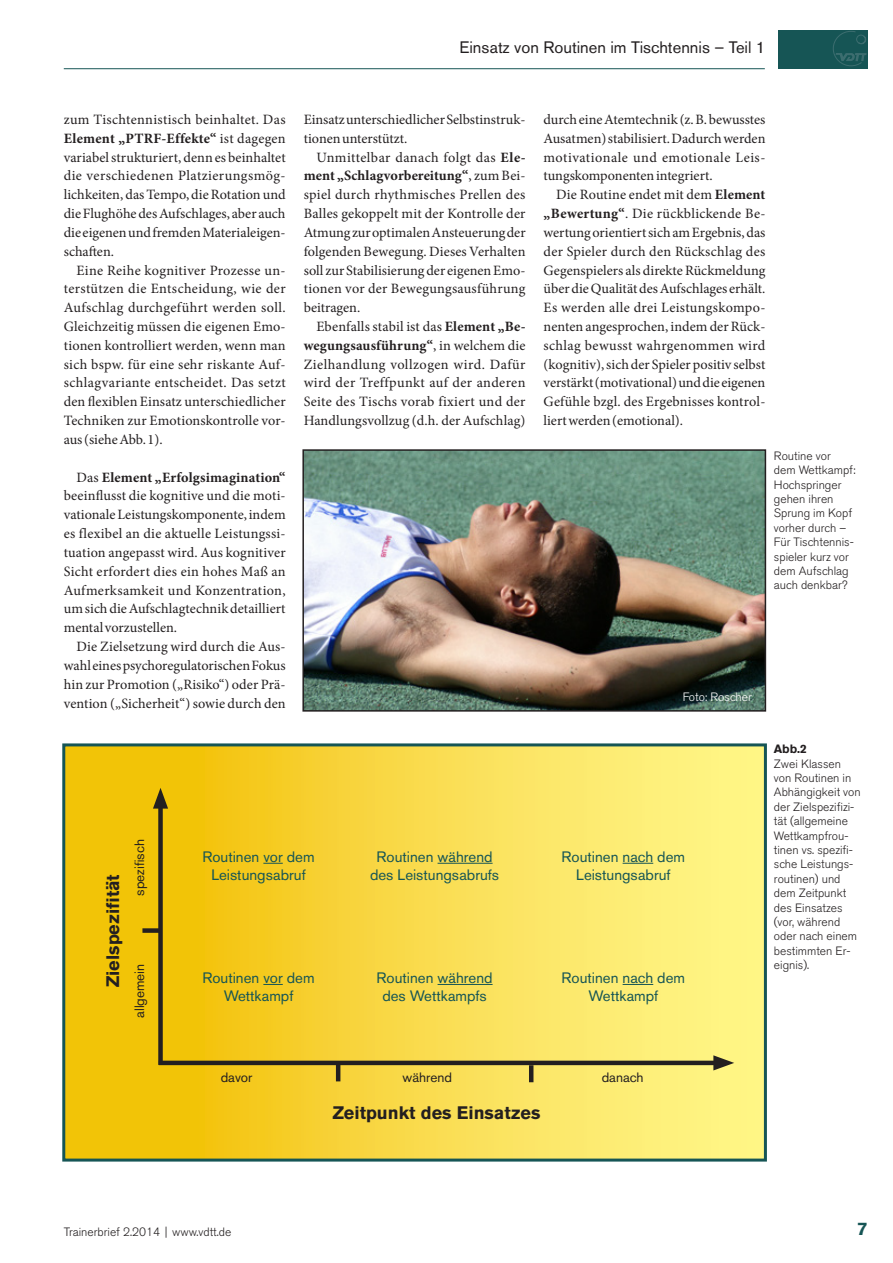
<style>
.page{position:relative;width:893px;height:1263px;background:#fff}
.page>*{position:absolute;margin:0;border:0;box-sizing:border-box;transform-origin:0 0}
.TB_Tabellentext{font:700 18px "Akzidenz Grotesk BQ";color:#231f20}
.t1{font:700 18px "Akzidenz Grotesk BQ";color:#165555}
.TB_Rubrikhead{font:16.5px "Akzidenz Grotesk BQ";color:#231f20}
.TB_Tabellentext-2{font:15px/18px "Akzidenz Grotesk BQ";color:#165555;text-align:center}
.TB_Mengentext{font:14.25px/18.9px "Minion Pro";color:#231f20;text-align:justify}
.TB_Tabellentext-3{font:13.5px "Akzidenz Grotesk BQ";color:#231f20}
.TB_Bild_Tabellenunte{font:300 12px/14.4px "Akzidenz Grotesk BQ";color:#231f20}
.TB_Bild_Tabellenunte-2{font:300 12px "Akzidenz Grotesk BQ";color:#fff}
.TB_Bild_Tabellenunte-3{font:700 12px "Akzidenz Grotesk BQ";color:#231f20}
.s1{font-weight:700}
</style>
<div class="page">
<div style="left:778px;top:31px;width:89px;height:38px;background:#165555"></div>
<svg style="left:833px;top:31px;width:34px;height:36px"></svg>
<hr style="left:64px;top:68px;width:701px;height:1px;background:#165555">
<div style="left:64px;top:745px;width:701px;height:415px;background:linear-gradient(to right,#f1bc00,#fff893)"></div>
<div style="left:62px;top:743px;width:705px;height:418px;border:3px solid #165555"></div>
<img style="left:305px;top:452px;width:458px;height:257px">
<div style="left:302px;top:449px;width:464px;height:263px;border:2px solid #231f20"></div>
<hr style="left:159px;top:1061px;width:563px;height:4px;background:#231f20">
<svg style="left:713px;top:1055px;width:21px;height:15px"></svg>
<div style="left:158px;top:800px;width:5px;height:265px;background:#231f20"></div>
<svg style="left:153px;top:788px;width:15px;height:21px"></svg>
<svg style="left:263px;top:984px;width:20px;height:1px"></svg>
<svg style="left:263px;top:863px;width:20px;height:1px"></svg>
<hr style="left:438px;top:863px;width:55px;height:1px;background:#165555">
<hr style="left:623px;top:863px;width:30px;height:1px;background:#165555">
<hr style="left:623px;top:984px;width:30px;height:1px;background:#165555">
<hr style="left:438px;top:984px;width:55px;height:1px;background:#165555">
<hr style="left:336px;top:1064px;width:4px;height:17px;background:#231f20">
<hr style="left:529px;top:1065px;width:4px;height:17px;background:#231f20">
<div style="left:142px;top:928px;width:17px;height:5px;background:#231f20"></div>
<p class="TB_Rubrikhead" style="left:460px;top:37px;width:307px">Einsatz von Routinen im Tischtennis – Teil 1</p>
<p class="TB_Mengentext" style="left:64px;top:110px;width:223px">zum Tischtennistisch beinhaltet. Das <span class="s1">Element „PTRF-Effekte“</span> ist dagegen variabel strukturiert, denn es beinhaltet die verschiedenen Platzierungsmög&shy;lichkeiten, das Tempo, die Rotation und die Flughöhe des Aufschlages, aber auch die eigenen und fremden Materialeigen&shy;schaften.</p>
<p class="TB_Mengentext" style="left:64px;top:261px;width:223px;text-indent:13px">Eine Reihe kognitiver Prozesse un&shy;terstützen die Entscheidung, wie der Aufschlag durchgeführt werden soll.<br>Gleichzeitig müssen die eigenen Emo&shy;tionen kontrolliert werden, wenn man sich bspw. für eine sehr riskante Auf&shy;schlagvariante entscheidet. Das setzt den flexiblen Einsatz unterschiedlicher Techniken zur Emotionskontrolle vor&shy;aus (siehe Abb. 1).</p>
<p class="TB_Mengentext" style="left:64px;top:468px;width:223px;text-indent:13px">Das <span class="s1">Element „Erfolgsimagination“ </span>beeinflusst die kognitive und die moti&shy;vationale Leistungskomponente, indem es flexibel an die aktuelle Leistungssi&shy;tuation angepasst wird. Aus kognitiver Sicht erfordert dies ein hohes Maß an Aufmerksamkeit und Konzentration, um sich die Aufschlagtechnik detailliert mental vorzustellen.</p>
<p class="TB_Mengentext" style="left:64px;top:637px;width:223px;text-indent:13px">Die Zielsetzung wird durch die Aus&shy;wahl eines psychoregulatorischen Fokus hin zur Promotion („Risiko“) oder Prä&shy;vention („Sicherheit“) sowie durch den</p>
<p class="TB_Mengentext" style="left:304px;top:110px;width:223px">Einsatz unterschiedlicher Selbstinstruk&shy;tionen unterstützt.</p>
<p class="TB_Mengentext" style="left:304px;top:148px;width:223px;text-indent:13px">Unmittelbar danach folgt das <span class="s1">Ele&shy;ment „Schlagvorbereitung“</span>, zum Bei&shy;spiel durch rhythmisches Prellen des Balles gekoppelt mit der Kontrolle der Atmung zur optimalen Ansteuerung der folgenden Bewegung. Dieses Verhalten soll zur Stabilisierung der eigenen Emo&shy;tionen vor der Bewegungsausführung beitragen.</p>
<p class="TB_Mengentext" style="left:304px;top:317px;width:223px;text-indent:13px">Ebenfalls stabil ist das <span class="s1">Element „Be&shy;wegungsausführung“</span>, in welchem die Zielhandlung vollzogen wird. Dafür wird der Treffpunkt auf der anderen Seite des Tischs vorab fixiert und der Handlungsvollzug (d.h. der Aufschlag)</p>
<p class="TB_Tabellentext" style="left:102px;top:987px;width:114px;rotate:-90deg">Zielspezifität</p>
<p class="TB_Tabellentext-3" style="left:131px;top:896px;width:58px;rotate:-90deg">spezifisch</p>
<p class="TB_Tabellentext-3" style="left:131px;top:1018px;width:56px;rotate:-90deg">allgemein</p>
<p class="TB_Tabellentext-2" style="left:202px;top:847px;width:114px">Routinen vor dem<br>Leistungsabruf</p>
<p class="TB_Tabellentext-2" style="left:377px;top:847px;width:117px">Routinen während</p>
<p class="TB_Tabellentext-2" style="left:370px;top:865px;width:131px">des Leistungsabrufs</p>
<p class="TB_Tabellentext-2" style="left:202px;top:969px;width:114px">Routinen vor dem<br>Wettkampf</p>
<p class="TB_Tabellentext-2" style="left:377px;top:969px;width:117px">Routinen während</p>
<p class="TB_Tabellentext-2" style="left:382px;top:987px;width:106px">des Wettkampfs</p>
<p class="TB_Mengentext" style="left:543px;top:110px;width:223px">durch eine Atemtechnik (z. B. bewusstes Ausatmen) stabilisiert. Dadurch werden motivationale und emotionale Leis&shy;tungskomponenten integriert.</p>
<p class="TB_Mengentext" style="left:543px;top:185px;width:223px;text-indent:13px">Die Routine endet mit dem <span class="s1">Element „Bewertung“</span>. Die rückblickende Be&shy;wertung orientiert sich am Ergebnis, das der Spieler durch den Rückschlag des Gegenspielers als direkte Rückmeldung über die Qualität des Aufschlages erhält.<br>Es werden alle drei Leistungskompo&shy;nenten angesprochen, indem der Rück&shy;schlag bewusst wahrgenommen wird (kognitiv), sich der Spieler positiv selbst verstärkt (motivational) und die eigenen Gefühle bzgl. des Ergebnisses kontrol&shy;liert werden (emotional).</p>
<p class="TB_Bild_Tabellenunte" style="left:774px;top:449px;width:83px">Routine vor dem Wettkampf:<br>Hochspringer gehen ihren<br>Sprung im Kopf vorher durch –</p>
<p class="TB_Bild_Tabellenunte" style="left:774px;top:535px;width:81px">Für Tischtennis&shy;spieler kurz vor dem Aufschlag auch denkbar?</p>
<p class="TB_Bild_Tabellenunte-2" style="left:683px;top:690px;width:71px">Foto: Roscher</p>
<p class="TB_Tabellentext-2" style="left:562px;top:847px;width:125px">Routinen nach dem<br>Leistungsabruf</p>
<p class="TB_Tabellentext-2" style="left:562px;top:969px;width:125px">Routinen nach dem<br>Wettkampf</p>
<p class="TB_Bild_Tabellenunte-3" style="left:774px;top:742px;width:34px">Abb.2</p>
<p class="TB_Bild_Tabellenunte" style="left:774px;top:756px;width:88px">Zwei Klassen von Routinen in<br>Abhängigkeit von der Zielspezifizi&shy;tät (allgemeine<br>Wettkampfrou&shy;tinen vs. spezifi&shy;sche Leistungs&shy;routinen) und dem Zeitpunkt des Einsatzes (vor, während oder nach einem bestimmten Er&shy;eignis).</p>
<p class="TB_Tabellentext-3" style="left:221px;top:1069px;width:33px">davor</p>
<p class="TB_Tabellentext-3" style="left:403px;top:1069px;width:51px">während</p>
<p class="TB_Tabellentext-3" style="left:602px;top:1069px;width:43px">danach</p>
<p class="TB_Tabellentext" style="left:333px;top:1102px;width:209px">Zeitpunkt des Einsatzes</p>
<p class="TB_Bild_Tabellenunte" style="left:64px;top:1225px;width:169px">Trainerbrief 2.2014 | www.vdtt.de</p>
<p class="t1" style="left:857px;top:1219px;width:12px">7</p>
</div>
